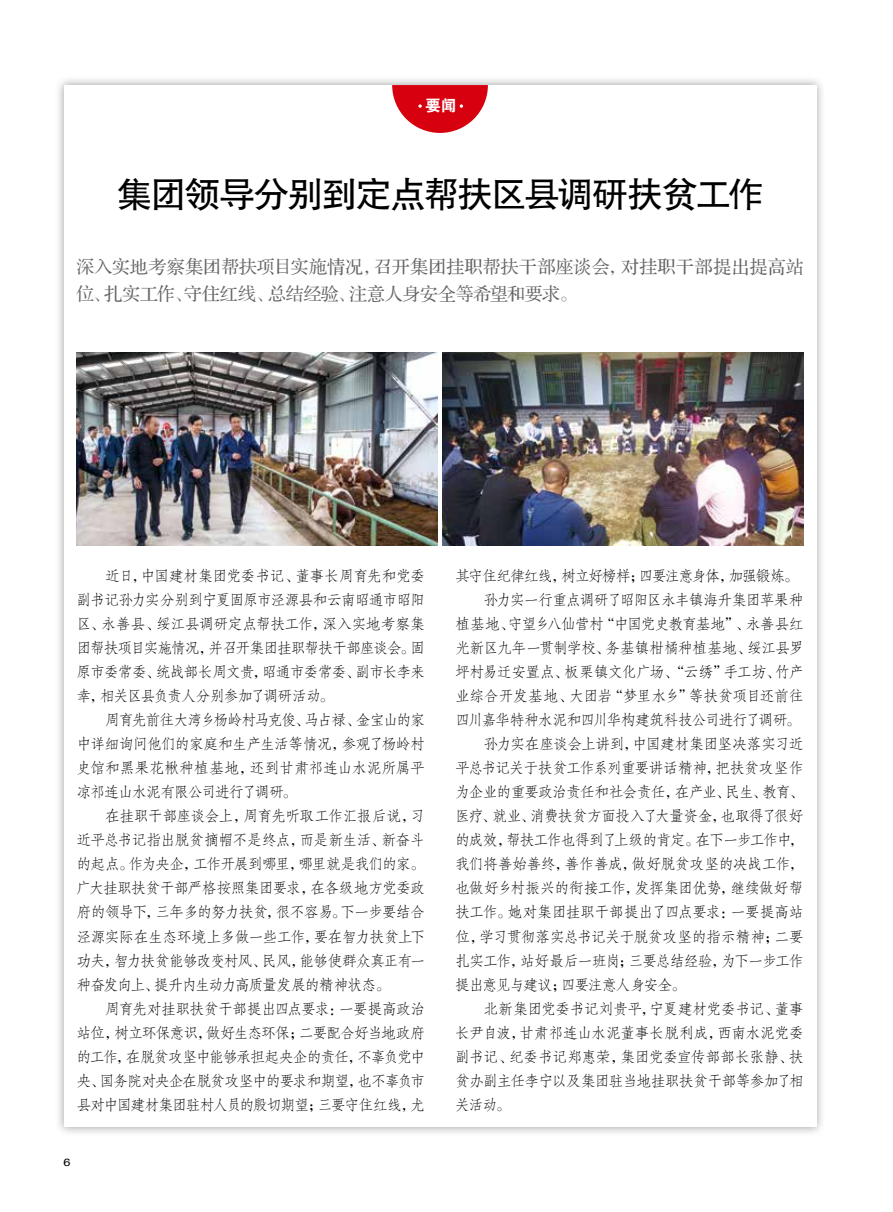
<style>
.page{position:relative;width:893px;height:1212px;background:#fff}
.page>*{position:absolute;margin:0;border:0;box-sizing:border-box;transform-origin:0 0}
.t1{font:36px "FZHTJW GB1 0";letter-spacing:-.055em;color:#000}
.t2{font:18px/27px "FZS3 JW GB1 0";letter-spacing:-.005em;color:#656464}
.t3{font:15.75px "FZDHTJW GB1 0";color:#fff}
.t4{font:15px/24px "FZFSJW GB1 0";letter-spacing:-.065em;color:#000;text-align:justify}
.t5{font:15px "FZFSJW GB1 0";letter-spacing:-.045em;color:#000}
.t6{font:15px "FZFSJW GB1 0";letter-spacing:-.04em;color:#000}
.t7{font:15px "FZFSJW GB1 0";letter-spacing:-.09em;color:#000}
.t8{font:15px "FZFSJW GB1 0";letter-spacing:-.085em;color:#000}
.t9{font:10.5px "Helvetica";color:#000;scale:1.2 1}
</style>
<div class="page">
<div style="left:54px;top:75px;width:772px;height:1061px;background:#000;opacity:.37"></div>
<div style="left:64px;top:85px;width:752px;height:1042px;background:#fff"></div>
<svg style="left:392px;top:85px;width:96px;height:48px"></svg>
<img style="left:77px;top:352px;width:361px;height:193px">
<img style="left:442px;top:352px;width:362px;height:193px">
<p class="t3" style="left:425px;top:97px;width:33px">要闻</p>
<h1 class="t1" style="left:116px;top:175px;width:649px">集团领导分别到定点帮扶区县调研扶贫工作</h1>
<p class="t2" style="left:76px;top:254px;width:729px">深入实地考察集团帮扶项目实施情况，召开集团挂职帮扶干部座谈会，对挂职干部提出提高站位、扎实工作、守住红线、总结经验、注意人身安全等希望和要求。</p>
<p class="t4" style="left:77px;top:565px;width:350px;text-indent:28px">近日，中国建材集团党委书记、董事长周育先和党委副书记孙力实分别到宁夏固原市泾源县和云南昭通市昭阳区、永善县、绥江县调研定点帮扶工作，深入实地考察集团帮扶项目实施情况，并召开集团挂职帮扶干部座谈会。固原市委常委、统战部长周文贵，昭通市委常委、副市长李来幸，相关区县负责人分别参加了调研活动。</p>
<p class="t4" style="left:77px;top:709px;width:350px;text-indent:28px">周育先前往大湾乡杨岭村马克俊、马占禄、金宝山的家中详细询问他们的家庭和生产生活等情况，参观了杨岭村史馆和黑果花楸种植基地，还到甘肃祁连山水泥所属平凉祁连山水泥有限公司进行了调研。</p>
<p class="t4" style="left:77px;top:805px;width:350px;text-indent:28px">在挂职干部座谈会上，周育先听取工作汇报后说，习近平总书记指出脱贫摘帽不是终点，而是新生活、新奋斗的起点。作为央企，工作开展到哪里，哪里就是我们的家。广大挂职扶贫干部严格按照集团要求，在各级地方党委政府的领导下，三年多的努力扶贫，很不容易。下一步要结合泾源实际在生态环境上多做一些工作，要在智力扶贫上下功夫，智力扶贫能够改变村风、民风，能够使群众真正有一种奋发向上、提升内生动力高质量发展的精神状态。</p>
<p class="t4" style="left:77px;top:997px;width:350px;text-indent:28px">周育先对挂职扶贫干部提出四点要求：一要提高政治站位，树立环保意识，做好生态环保；二要配合好当地政府的工作，在脱贫攻坚中能够承担起央企的责任，不辜负党中央、国务院对央企在脱贫攻坚中的要求和期望，也不辜负市县对中国建材集团驻村人员的殷切期望；三要守住红线，尤</p>
<p class="t9" style="left:63px;top:1154px;width:7px">6</p>
<p class="t7" style="left:455px;top:568px;width:345px">其守住纪律红线，树立好榜样；四要注意身体，加强锻炼。</p>
<p class="t4" style="left:483px;top:589px;width:322px">孙力实一行重点调研了昭阳区永丰镇海升集团苹果种</p>
<p class="t4" style="left:455px;top:613px;width:350px">植基地、守望乡八仙营村“中国党史教育基地”、永善县红</p>
<p class="t5" style="left:455px;top:640px;width:350px">光新区九年一贯制学校、务基镇柑橘种植基地、绥江县罗</p>
<p class="t5" style="left:455px;top:664px;width:350px">坪村易迁安置点、板栗镇文化广场、“云绣”手工坊、竹产</p>
<p class="t6" style="left:455px;top:688px;width:350px">业综合开发基地、大团岩“梦里水乡”等扶贫项目还前往</p>
<p class="t8" style="left:455px;top:712px;width:347px">四川嘉华特种水泥和四川华构建筑科技公司进行了调研。</p>
<p class="t4" style="left:483px;top:733px;width:322px">孙力实在座谈会上讲到，中国建材集团坚决落实习近</p>
<p class="t4" style="left:455px;top:757px;width:350px">平总书记关于扶贫工作系列重要讲话精神，把扶贫攻坚作</p>
<p class="t4" style="left:455px;top:781px;width:350px">为企业的重要政治责任和社会责任，在产业、民生、教育、</p>
<p class="t4" style="left:455px;top:805px;width:350px">医疗、就业、消费扶贫方面投入了大量资金，也取得了很好</p>
<p class="t4" style="left:455px;top:829px;width:350px">的成效，帮扶工作也得到了上级的肯定。在下一步工作中，</p>
<p class="t5" style="left:455px;top:856px;width:350px">我们将善始善终，善作善成，做好脱贫攻坚的决战工作，</p>
<p class="t5" style="left:455px;top:880px;width:350px">也做好乡村振兴的衔接工作，发挥集团优势，继续做好帮</p>
<p class="t5" style="left:455px;top:904px;width:350px">扶工作。她对集团挂职干部提出了四点要求：一要提高站</p>
<p class="t4" style="left:455px;top:925px;width:350px">位，学习贯彻落实总书记关于脱贫攻坚的指示精神；二要</p>
<p class="t4" style="left:455px;top:949px;width:350px">扎实工作，站好最后一班岗；三要总结经验，为下一步工作</p>
<p class="t4" style="left:455px;top:973px;width:233px">提出意见与建议；四要注意人身安全。</p>
<p class="t5" style="left:483px;top:1000px;width:322px">北新集团党委书记刘贵平，宁夏建材党委书记、董事</p>
<p class="t6" style="left:455px;top:1024px;width:350px">长尹自波，甘肃祁连山水泥董事长脱利成，西南水泥党委</p>
<p class="t5" style="left:455px;top:1048px;width:350px">副书记、纪委书记郑惠荣，集团党委宣传部部长张静、扶</p>
<p class="t4" style="left:455px;top:1069px;width:350px">贫办副主任李宁以及集团驻当地挂职扶贫干部等参加了相</p>
<p class="t4" style="left:455px;top:1093px;width:57px">关活动。</p>
</div>
